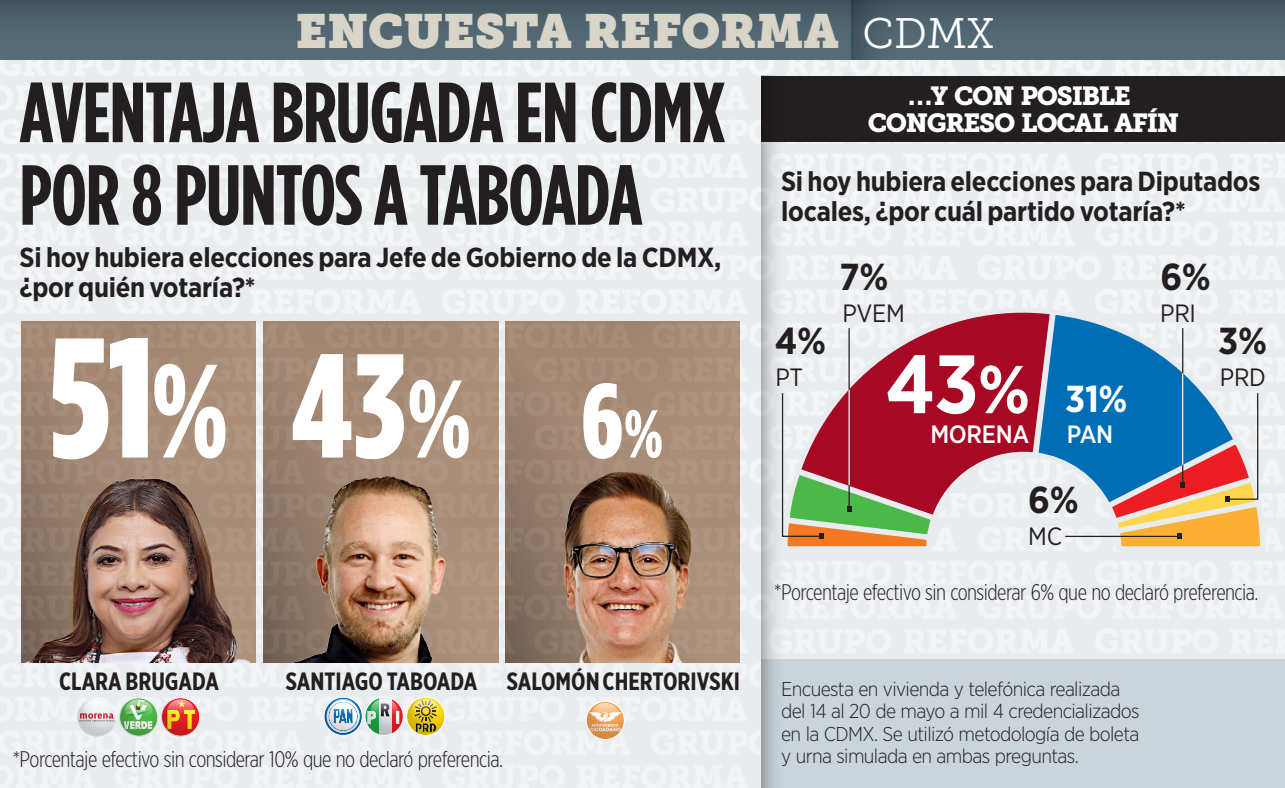
<style>
.page{position:relative;width:1285px;height:788px;background:#fff}
.page>*{position:absolute;margin:0;border:0;box-sizing:border-box;transform-origin:0 0}
.t1{font:900 170px "Gotham Condensed";color:#fff}
.t2{font:900 105px "Gotham Condensed";color:#fff}
.t3{font:700 85px/82.5px "Gotham Condensed";letter-spacing:-.01em;color:#231f20}
.t4{font:700 82.5px "Gotham Narrow";color:#fff}
.t5{font:47.5px "Museo Slab";color:#d9d4c8}
.t6{font:700 37.5px "Gotham Narrow";color:#231f20}
.t7{font:700 37.5px "Gotham Narrow";color:#fff}
.t8{font:700 27.5px/30px "Gotham Narrow";letter-spacing:-.01em;color:#231f20}
.t9{font:26px/27.2px "Museo Slab 900";letter-spacing:-.05em;color:#fff;text-align:center}
.t10{font:700 25px "Gotham X Narrow";color:#231f20}
.t11{font:25px "Gotham Narrow";letter-spacing:-.015em;color:#231f20}
.t12{font:500 25px "Gotham Narrow";letter-spacing:-.015em;color:#fff}
.t13{font:300 22.5px "Gotham X Narrow";letter-spacing:-.025em;color:#231f20}
.t14{font:300 20px/22.5px "Gotham Narrow";letter-spacing:-.03em;color:#231f20}
.s1{font-family:"Museo Slab 300";font-size:42.5px;color:#fff}
.s2{font-size:132.5px}
.s3{font-size:147.5px}
.s4{font-size:110px}
.s5{font-size:67.5px}
</style>
<div class="page">
<img style="left:0;top:60px;width:1285px;height:727px">
<div style="left:761px;top:659px;width:524px;height:128px;background:#cad4db"></div>
<div style="left:761px;top:76px;width:524px;height:65px;background:#231f20"></div>
<div style="left:0;top:0;width:1285px;height:60px;background:linear-gradient(to bottom,#455862,#59707d)"></div>
<svg style="left:851px;top:0;width:58px;height:60px;background:#485c67"></svg>
<svg style="left:761px;top:75px;width:25px;height:712px"></svg>
<div style="left:582px;top:698px;width:43px;height:45px;background:#231f20;opacity:.2"></div>
<svg style="left:592px;top:702px;width:27px;height:23px"></svg>
<div style="left:586px;top:700px;width:39px;height:40px;border:1px solid #fff;border-radius:50%"></div>
<div style="left:321px;top:695px;width:43px;height:45px;background:#eceef1"></div>
<div style="left:361px;top:693px;width:42px;height:43px;background:#e9ecef"></div>
<svg style="left:324px;top:698px;width:78px;height:37px"></svg>
<div style="left:402px;top:694px;width:45px;height:45px;background:#231f20;opacity:.2"></div>
<svg style="left:412px;top:698px;width:27px;height:23px"></svg>
<div style="left:406px;top:696px;width:39px;height:39px;border:1px solid #fff;border-radius:50%"></div>
<div style="left:365px;top:696px;width:39px;height:39px;border:1px solid #fff;border-radius:50%"></div>
<div style="left:324px;top:696px;width:39px;height:39px;border:1px solid #fff;border-radius:50%"></div>
<div style="left:156px;top:694px;width:45px;height:42px;background:#231f20;opacity:.2"></div>
<svg style="left:167px;top:699px;width:27px;height:22px"></svg>
<div style="left:114px;top:695px;width:45px;height:45px;background:#ebedf0"></div>
<svg style="left:119px;top:698px;width:39px;height:38px"></svg>
<div style="left:72px;top:695px;width:45px;height:45px;background:#231f20;opacity:.2"></div>
<svg style="left:83px;top:699px;width:27px;height:22px"></svg>
<svg style="left:1058px;top:306px;width:185px;height:6px"></svg>
<svg style="left:792px;top:298px;width:266px;height:226px"></svg>
<hr style="left:848px;top:328px;width:2px;height:181px;background:#231f20">
<hr style="left:848px;top:389px;width:2px;height:96px;background:#fff">
<svg style="left:780px;top:392px;width:160px;height:162px;background:#af6c61"></svg>
<svg style="left:1036px;top:312px;width:232px;height:242px;background:#8fa6b9"></svg>
<img style="left:21px;top:321px;width:720px;height:342px">
<img style="left:21px;top:469px;width:235px;height:193px">
<img style="left:264px;top:466px;width:234px;height:196px">
<img style="left:505px;top:469px;width:235px;height:193px">
<h3 class="t5" style="left:295px;top:3px;width:700px">ENCUESTA REFORMA <span class="s1">CDMX</span></h3>
<h3 class="t3" style="left:19px;top:71px;width:708px">AVENTAJA BRUGADA EN CDMX<br>POR 8 PUNTOS ATABOADA</h3>
<h3 class="t8" style="left:20px;top:242px;width:704px">Si hoy hubiera elecciones para Jefe de Gobierno de la CDMX, ¿por quién votaría?*</h3>
<h1 class="t1" style="left:49px;top:297px;width:423px">51<span class="s2">%</span> <span class="s3">43</span><span class="s4">%</span></h1>
<h2 class="t2" style="left:581px;top:358px;width:83px">6<span class="s5">%</span></h2>
<p class="t10" style="left:59px;top:665px;width:161px">CLARA BRUGADA</p>
<p class="t10" style="left:286px;top:665px;width:193px">SANTIAGO TABOADA</p>
<p class="t10" style="left:507px;top:665px;width:235px">SALOMÓN CHERTORIVSKI</p>
<p class="t13" style="left:13px;top:746px;width:492px">*Porcentaje efectivo sin considerar 10% que no declaró preferencia.</p>
<h3 class="t9" style="left:868px;top:82px;width:313px">…Y CON POSIBLE<br>CONGRESO LOCAL AFÍN</h3>
<h3 class="t8" style="left:781px;top:166px;width:481px">Si hoy hubiera elecciones para Diputados locales, ¿por cuál partido votaría?*</h3>
<h3 class="t6" style="left:775px;top:317px;width:53px">4%</h3>
<p class="t11" style="left:776px;top:361px;width:29px">PT</p>
<h3 class="t6" style="left:840px;top:253px;width:50px">7%</h3>
<p class="t11" style="left:843px;top:297px;width:64px">PVEM</p>
<h3 class="t4" style="left:885px;top:331px;width:146px">43<span class="s5">%</span></h3>
<p class="t12" style="left:930px;top:418px;width:100px">MORENA</p>
<h3 class="t7" style="left:1065px;top:374px;width:64px">31%</h3>
<p class="t12" style="left:1067px;top:418px;width:48px">PAN</p>
<h3 class="t6" style="left:1028px;top:476px;width:52px">6%</h3>
<p class="t11" style="left:1028px;top:520px;width:35px">MC</p>
<h3 class="t6" style="left:1160px;top:253px;width:52px">6%</h3>
<p class="t11" style="left:1160px;top:297px;width:37px">PRI</p>
<h3 class="t6" style="left:1218px;top:317px;width:50px">3%</h3>
<p class="t11" style="left:1220px;top:361px;width:48px">PRD</p>
<p class="t13" style="left:774px;top:579px;width:486px">*Porcentaje efectivo sin considerar 6% que no declaró preferencia.</p>
<p class="t14" style="left:781px;top:677px;width:360px">Encuesta en vivienda y telefónica realizada del 14 al 20 de mayo a mil 4 credencializados en la CDMX. Se utilizó metodología de boleta y urna simulada en ambas preguntas.</p>
</div>
